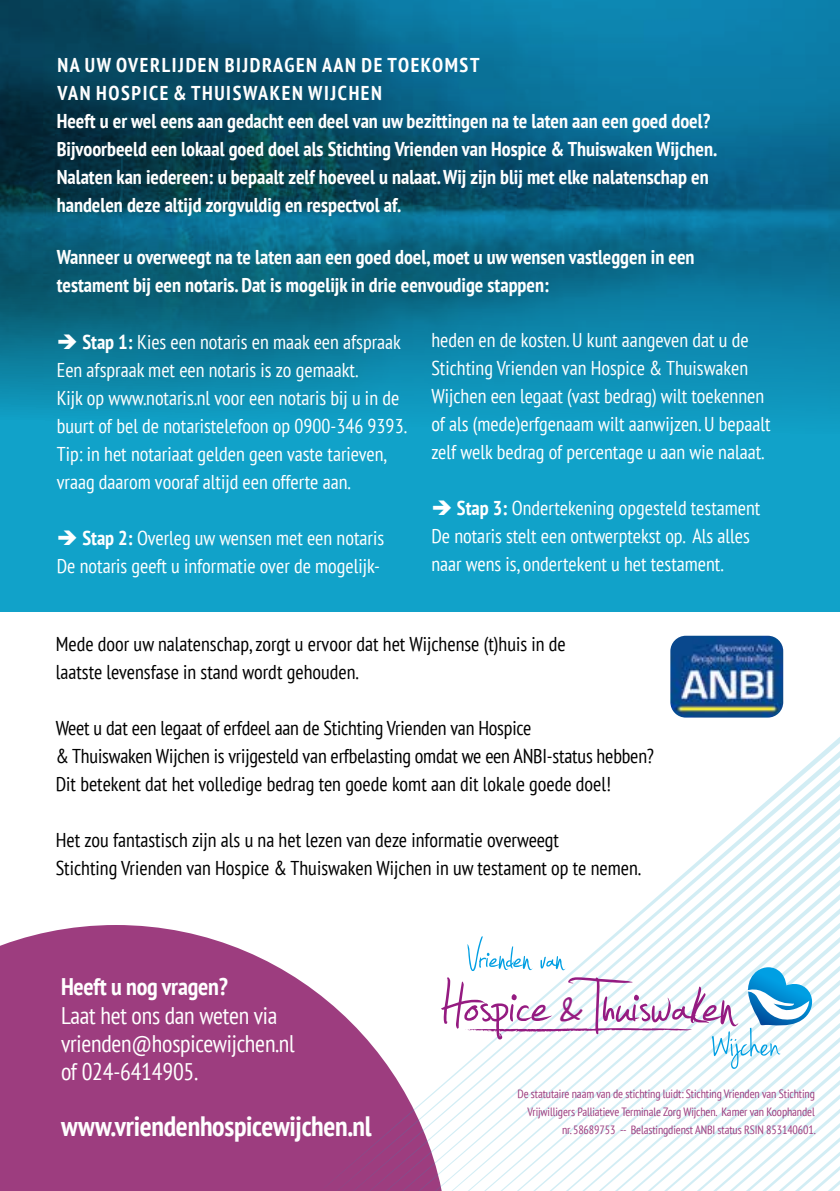
<style>
.page{position:relative;width:840px;height:1191px;background:#fff}
.page>*{position:absolute;margin:0;border:0;box-sizing:border-box;transform-origin:0 0}
.t1{font:28.4px "Architects Daughter";color:#951b81}
.t2{font:700 condensed 28px "PT Sans";letter-spacing:-.01em;color:#fff}
.t3{font:condensed 24px/28px "PT Sans";letter-spacing:-.01em;color:#fff}
.t4{font:700 condensed 24px "PT Sans";letter-spacing:-.01em;color:#fff}
.t5{font:condensed 20px/28px "PT Sans";color:#fff}
.t6{font:700 condensed 20px/28px "PT Sans";color:#fff}
.t7{font:condensed 20px/28px "PT Sans";color:#000}
.t8{font:condensed 12px/18px "PT Sans";letter-spacing:-.01em;color:#9d3d7f;text-align:right}
.s1{font-weight:700}
</style>
<div class="page">
<div style="left:0;top:0;width:839px;height:611px;background:#11a2c9"></div>
<img style="left:0;top:0;width:839px;height:412px">
<div style="left:0;top:925px;width:323px;height:266px;background:#9d3d7f"></div>
<svg style="left:323px;top:738px;width:516px;height:453px"></svg>
<svg style="left:352px;top:779px;width:487px;height:412px"></svg>
<svg style="left:499px;top:907px;width:340px;height:29px"></svg>
<svg style="left:441px;top:936px;width:398px;height:255px"></svg>
<img style="left:670px;top:636px;width:112px;height:81px">
<p class="t6" style="left:57px;top:50px;width:661px">NA UW OVERLIJDEN BIJDRAGEN AAN DE TOEKOMST<br>VAN HOSPICE &amp; THUISWAKEN WIJCHEN<br>Heeft u er wel eens aan gedacht een deel van uw bezittingen na te laten aan een goed doel?<br>Bijvoorbeeld een lokaal goed doel als Stichting Vrienden van Hospice &amp; Thuiswaken Wijchen.<br>Nalaten kan iedereen: u bepaalt zelf hoeveel u nalaat. Wij zijn blij met elke nalatenschap en handelen deze altijd zorgvuldig en respectvol af.</p>
<p class="t6" style="left:57px;top:242px;width:639px">Wanneer u overweegt na te laten aan een goed doel, moet u uw wensen vastleggen in een testament bij een notaris. Dat is mogelijk in drie eenvoudige stappen:</p>
<p class="t5" style="left:57px;top:328px;width:351px">➔ <span class="s1">Stap 1:</span> Kies een notaris en maak een afspraak Een afspraak met een notaris is zo gemaakt.<br>Kijk op www.notaris.nl voor een notaris bij u in de buurt of bel de notaristelefoon op 0900-346 9393.<br>Tip: in het notariaat gelden geen vaste tarieven, vraag daarom vooraf altijd een offerte aan.</p>
<p class="t5" style="left:57px;top:524px;width:328px">➔ <span class="s1">Stap 2:</span> Overleg uw wensen met een notaris<br>De notaris geeft u informatie over de mogelijk-</p>
<p class="t5" style="left:431px;top:326px;width:340px">heden en de kosten. U kunt aangeven dat u de Stichting Vrienden van Hospice &amp; Thuiswaken Wijchen een legaat (vast bedrag) wilt toekennen of als (mede)erfgenaam wilt aanwijzen. U bepaalt zelf welk bedrag of percentage u aan wie nalaat.</p>
<p class="t5" style="left:431px;top:494px;width:330px">➔ <span class="s1">Stap 3:</span> Ondertekening opgesteld testament<br>De notaris stelt een ontwerptekst op. Als alles naar wens is, ondertekent u het testament.</p>
<p class="t7" style="left:56px;top:629px;width:511px">Mede door uw nalatenschap, zorgt u ervoor dat het Wijchense (t)huis in de laatste levensfase in stand wordt gehouden.</p>
<p class="t7" style="left:56px;top:713px;width:599px">Weet u dat een legaat of erfdeel aan de Stichting Vrienden van Hospice<br>&amp; Thuiswaken Wijchen is vrijgesteld van erfbelasting omdat we een ANBI-status hebben?<br>Dit betekent dat het volledige bedrag ten goede komt aan dit lokale goede doel!</p>
<p class="t7" style="left:56px;top:825px;width:586px">Het zou fantastisch zijn als u na het lezen van deze informatie overweegt<br>Stichting Vrienden van Hospice &amp; Thuiswaken Wijchen in uw testament op te nemen.</p>
<p class="t4" style="left:61px;top:971px;width:168px">Heeft u nog vragen?</p>
<p class="t3" style="left:61px;top:1000px;width:235px">Laat het ons dan weten via vrienden@hospicewijchen.nl of 024-6414905.</p>
<h2 class="t2" style="left:61px;top:1107px;width:312px">www.vriendenhospicewijchen.nl</h2>
<h1 class="t1" style="left:558px;top:989px;width:25px">&amp;</h1>
<p class="t8" style="left:517px;top:1084px;width:299px">De statutaire naam van de stichting luidt: Stichting Vrienden van Stichting<br>Vrijwilligers Palliatieve Terminale Zorg Wijchen. Kamer van Koophandel nr. 58689753 -- Belastingdienst ANBI status RSIN 853140601.</p>
</div>
